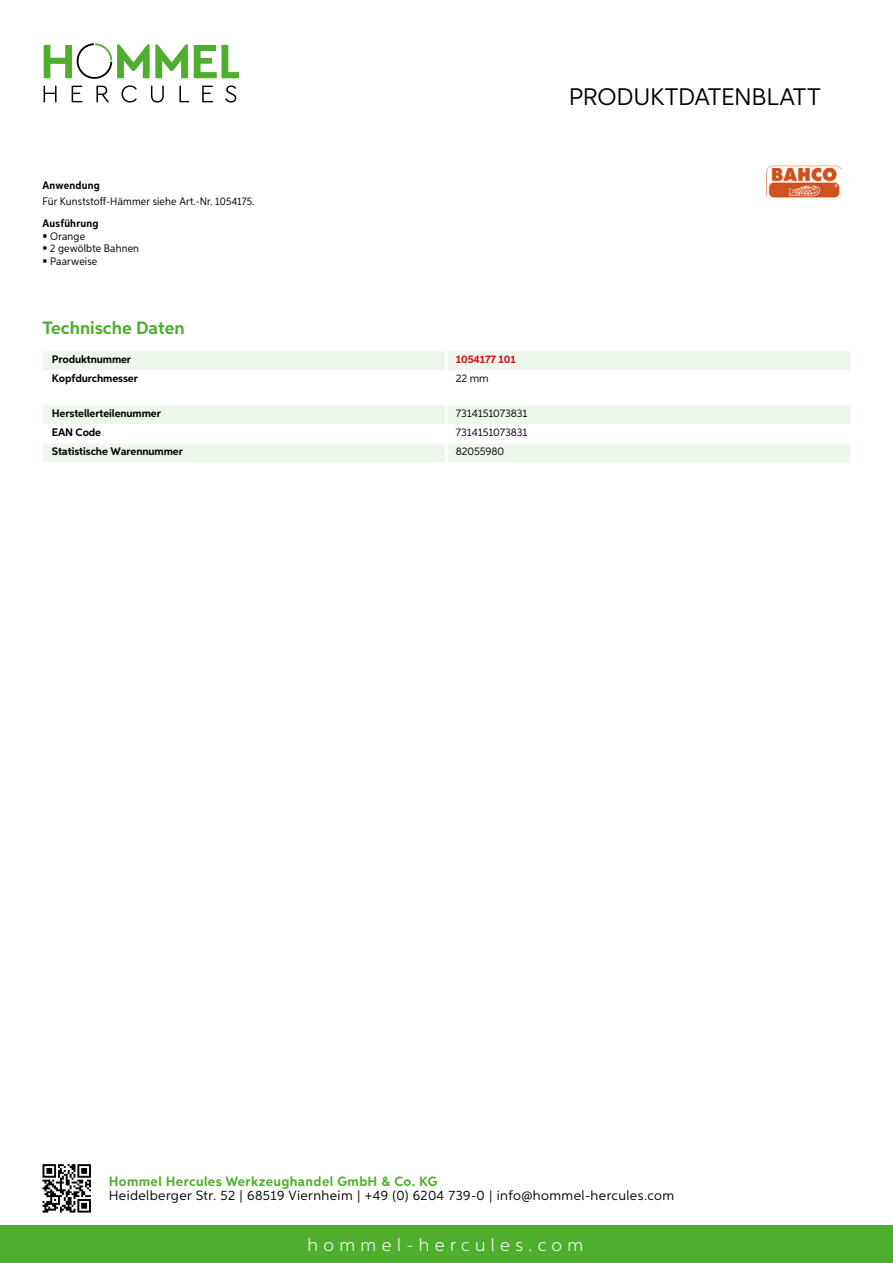
<style>
.page{position:relative;width:893px;height:1263px;background:#fff}
.page>*{position:absolute;margin:0;border:0;box-sizing:border-box;transform-origin:0 0}
.t1{font:24px "Aspira";letter-spacing:-.01em;color:#000}
.t2{font:300 18px "Aspira";letter-spacing:.3em;color:#fff}
.t3{font:700 18px "Aspira";color:#50ae2f}
.t4{font:13.5px "Aspira";letter-spacing:.03em;color:#000}
.t5{font:700 13.5px "Aspira";letter-spacing:.03em;color:#50ae2f}
.t6{font:700 10.95px "Aspira";letter-spacing:-.01em;color:#000}
.t7{font:10.95px/12.8px "Aspira Nar";letter-spacing:.015em;color:#000}
.t8{font:10.95px "Aspira";letter-spacing:-.01em;color:#000}
.t9{font:700 10.95px "Aspira Nar";letter-spacing:.02em;color:#000}
.t10{font:700 10.95px "Aspira";letter-spacing:-.01em;color:#cd1013}
</style>
<div class="page">
<div style="left:0;top:1226px;width:893px;height:37px;background:#50ae2f"></div>
<svg style="left:43px;top:1164px;width:48px;height:48px"></svg>
<svg style="left:194px;top:45px;width:45px;height:33px"></svg>
<svg style="left:44px;top:43px;width:144px;height:36px"></svg>
<svg style="left:44px;top:86px;width:13px;height:16px"></svg>
<svg style="left:72px;top:86px;width:10px;height:16px"></svg>
<svg style="left:96px;top:86px;width:13px;height:16px"></svg>
<svg style="left:121px;top:85px;width:16px;height:18px"></svg>
<svg style="left:151px;top:86px;width:13px;height:17px"></svg>
<svg style="left:179px;top:86px;width:10px;height:16px"></svg>
<svg style="left:202px;top:86px;width:11px;height:16px"></svg>
<svg style="left:225px;top:85px;width:11px;height:18px"></svg>
<div style="left:43px;top:351px;width:807px;height:19px;background:#eef7eb"></div>
<svg style="left:43px;top:405px;width:807px;height:57px"></svg>
<hr style="left:445px;top:443px;width:3px;height:19px;background:#fff">
<img style="left:766px;top:166px;width:76px;height:33px">
<p class="t9" style="left:43px;top:179px;width:59px">Anwendung</p>
<p class="t7" style="left:43px;top:194px;width:214px">Für Kunststoff-Hämmer siehe Art.-Nr. 1054175.</p>
<p class="t9" style="left:43px;top:216px;width:58px">Ausführung</p>
<p class="t7" style="left:50px;top:229px;width:90px">Orange<br>2 gewölbte Bahnen<br>Paarweise</p>
<h2 class="t3" style="left:43px;top:317px;width:144px">Technische Daten</h2>
<p class="t6" style="left:52px;top:353px;width:81px">Produktnummer</p>
<p class="t10" style="left:456px;top:353px;width:61px">1054177 101</p>
<p class="t6" style="left:52px;top:372px;width:88px">Kopfdurchmesser</p>
<p class="t8" style="left:456px;top:372px;width:34px">22 mm</p>
<p class="t6" style="left:52px;top:406px;width:111px">Herstellerteilenummer</p>
<p class="t8" style="left:456px;top:406px;width:73px">7314151073831</p>
<p class="t6" style="left:52px;top:426px;width:51px">EAN Code</p>
<p class="t8" style="left:456px;top:426px;width:73px">7314151073831</p>
<p class="t6" style="left:52px;top:445px;width:132px">Statistische Warennummer</p>
<p class="t8" style="left:456px;top:445px;width:50px">82055980</p>
<h1 class="t1" style="left:569px;top:82px;width:253px">Produktdatenblatt</h1>
<p class="t5" style="left:109px;top:1172px;width:330px">Hommel Hercules Werkzeughandel GmbH &amp; Co. KG</p>
<p class="t4" style="left:109px;top:1187px;width:567px">Heidelberger Str. 52 | 68519 Viernheim | +49 (0) 6204 739-0 | info@hommel-hercules.com</p>
<h2 class="t2" style="left:307px;top:1234px;width:277px">hommel-hercules.com</h2>
</div>
